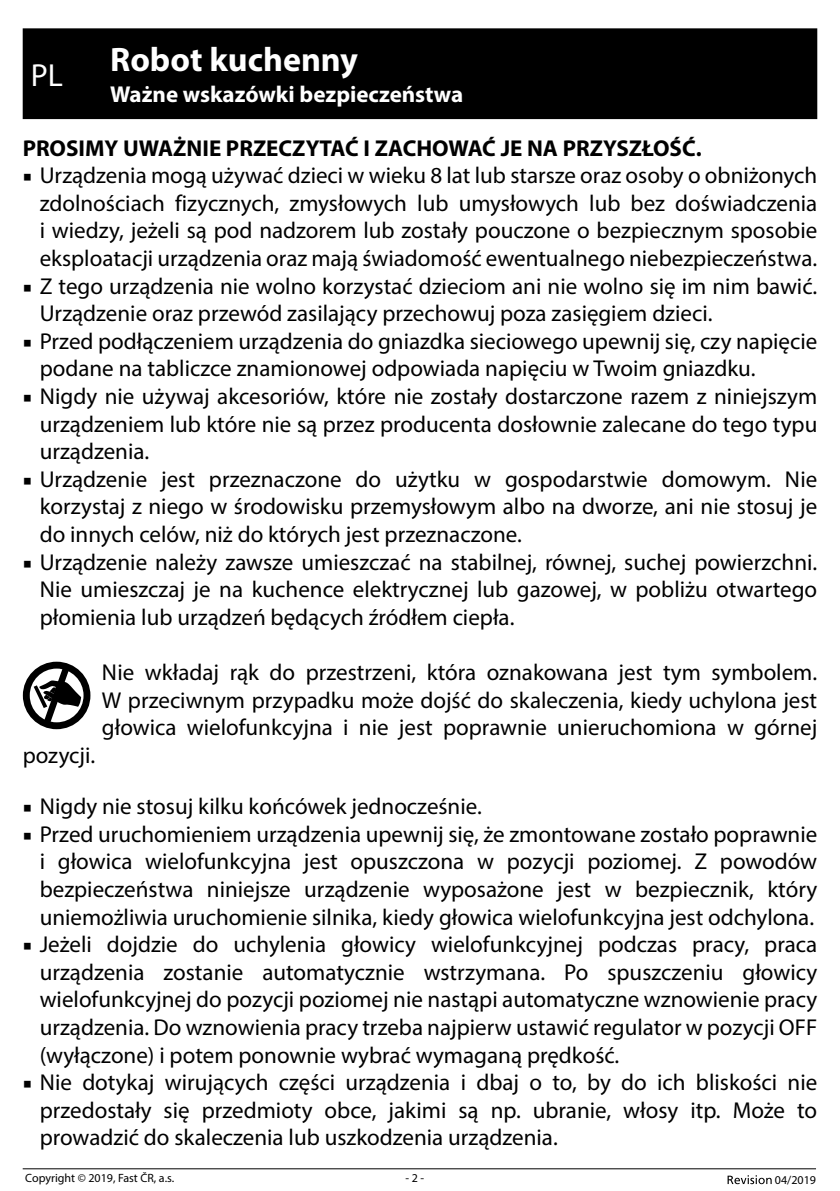
<style>
.page{position:relative;width:840px;height:1191px;background:#fff}
.page>*{position:absolute;margin:0;border:0;box-sizing:border-box;transform-origin:0 0}
.t1{font:700 34px "Myriad Pro";color:#fff}
.t2{font:32px "Myriad Pro";color:#fff}
.t3{font:23px/27.6px "Myriad Pro";color:#000;text-align:justify}
.t4{font:700 23px "Myriad Pro";color:#000}
.t5{font:700 23px "Myriad Pro";color:#fff}
.t6{font:12px "Myriad Pro";color:#000}
.s1{font-family:"Minion Pro"}
</style>
<div class="page">
<hr style="left:23px;top:1168px;width:792px;height:1px;background:#000">
<svg style="left:727px;top:1175px;width:44px;height:9px"></svg>
<div style="left:23px;top:28px;width:793px;height:91px;background:#000"></div>
<svg style="left:23px;top:661px;width:67px;height:68px"></svg>
<h1 class="t1" style="left:110px;top:37px;width:249px">Robot kuchenny</h1>
<p class="t5" style="left:110px;top:79px;width:354px">Ważne wskazówki bezpieczeństwa</p>
<p class="t4" style="left:23px;top:133px;width:680px">PROSIMY UWAŻNIE PRZECZYTAĆ I ZACHOWAĆ JE NA PRZYSZŁOŚĆ.</p>
<p class="t3" style="left:40px;top:161px;width:778px;text-indent:-17px"><span class="s1">■</span> Urządzenia mogą używać dzieci w wieku 8 lat lub starsze oraz osoby o obniżonych zdolnościach fizycznych, zmysłowych lub umysłowych lub bez doświadczenia i wiedzy, jeżeli są pod nadzorem lub zostały pouczone o bezpiecznym sposobie eksploatacji urządzenia oraz mają świadomość ewentualnego niebezpieczeństwa.</p>
<p class="t3" style="left:40px;top:272px;width:778px;text-indent:-17px"><span class="s1">■</span> Z tego urządzenia nie wolno korzystać dzieciom ani nie wolno się im nim bawić.<br>Urządzenie oraz przewód zasilający przechowuj poza zasięgiem dzieci.</p>
<p class="t3" style="left:40px;top:327px;width:778px;text-indent:-17px"><span class="s1">■</span> Przed podłączeniem urządzenia do gniazdka sieciowego upewnij się, czy napięcie podane na tabliczce znamionowej odpowiada napięciu w Twoim gniazdku.</p>
<p class="t3" style="left:40px;top:382px;width:778px;text-indent:-17px"><span class="s1">■</span> Nigdy nie używaj akcesoriów, które nie zostały dostarczone razem z niniejszym urządzeniem lub które nie są przez producenta dosłownie zalecane do tego typu urządzenia.</p>
<p class="t3" style="left:40px;top:465px;width:778px;text-indent:-17px"><span class="s1">■</span> Urządzenie jest przeznaczone do użytku w gospodarstwie domowym. Nie korzystaj z niego w środowisku przemysłowym albo na dworze, ani nie stosuj je do innych celów, niż do których jest przeznaczone.</p>
<p class="t3" style="left:40px;top:548px;width:778px;text-indent:-17px"><span class="s1">■</span> Urządzenie należy zawsze umieszczać na stabilnej, równej, suchej powierzchni.<br>Nie umieszczaj je na kuchence elektrycznej lub gazowej, w pobliżu otwartego płomienia lub urządzeń będących źródłem ciepła.</p>
<p class="t3" style="left:102px;top:658px;width:716px">Nie wkładaj rąk do przestrzeni, która oznakowana jest tym symbolem.<br>W przeciwnym przypadku może dojść do skaleczenia, kiedy uchylona jest głowica wielofunkcyjna i nie jest poprawnie unieruchomiona w górnej</p>
<p class="t3" style="left:23px;top:741px;width:74px">pozycji.</p>
<p class="t3" style="left:23px;top:792px;width:460px"><span class="s1">■</span> Nigdy nie stosuj kilku końcówek jednocześnie.</p>
<p class="t3" style="left:40px;top:820px;width:778px;text-indent:-17px"><span class="s1">■</span> Przed uruchomieniem urządzenia upewnij się, że zmontowane zostało poprawnie i głowica wielofunkcyjna jest opuszczona w pozycji poziomej. Z powodów bezpieczeństwa niniejsze urządzenie wyposażone jest w bezpiecznik, który uniemożliwia uruchomienie silnika, kiedy głowica wielofunkcyjna jest odchylona.</p>
<p class="t3" style="left:40px;top:930px;width:778px;text-indent:-17px"><span class="s1">■</span> Jeżeli dojdzie do uchylenia głowicy wielofunkcyjnej podczas pracy, praca urządzenia zostanie automatycznie wstrzymana. Po spuszczeniu głowicy wielofunkcyjnej do pozycji poziomej nie nastąpi automatyczne wznowienie pracy urządzenia. Do wznowienia pracy trzeba najpierw ustawić regulator w pozycji OFF (wyłączone) i potem ponownie wybrać wymaganą prędkość.</p>
<p class="t3" style="left:40px;top:1068px;width:778px;text-indent:-17px"><span class="s1">■</span> Nie dotykaj wirujących części urządzenia i dbaj o to, by do ich bliskości nie przedostały się przedmioty obce, jakimi są np. ubranie, włosy itp. Może to prowadzić do skaleczenia lub uszkodzenia urządzenia.</p>
<h2 class="t2" style="left:31px;top:55px;width:34px">PL</h2>
<p class="t6" style="left:25px;top:1170px;width:150px">Copyright © 2019, Fast ČR, a.s.</p>
<p class="t6" style="left:405px;top:1170px;width:20px">- 2 -</p>
<p class="t6" style="left:774px;top:1172px;width:43px">04/2019</p>
</div>
